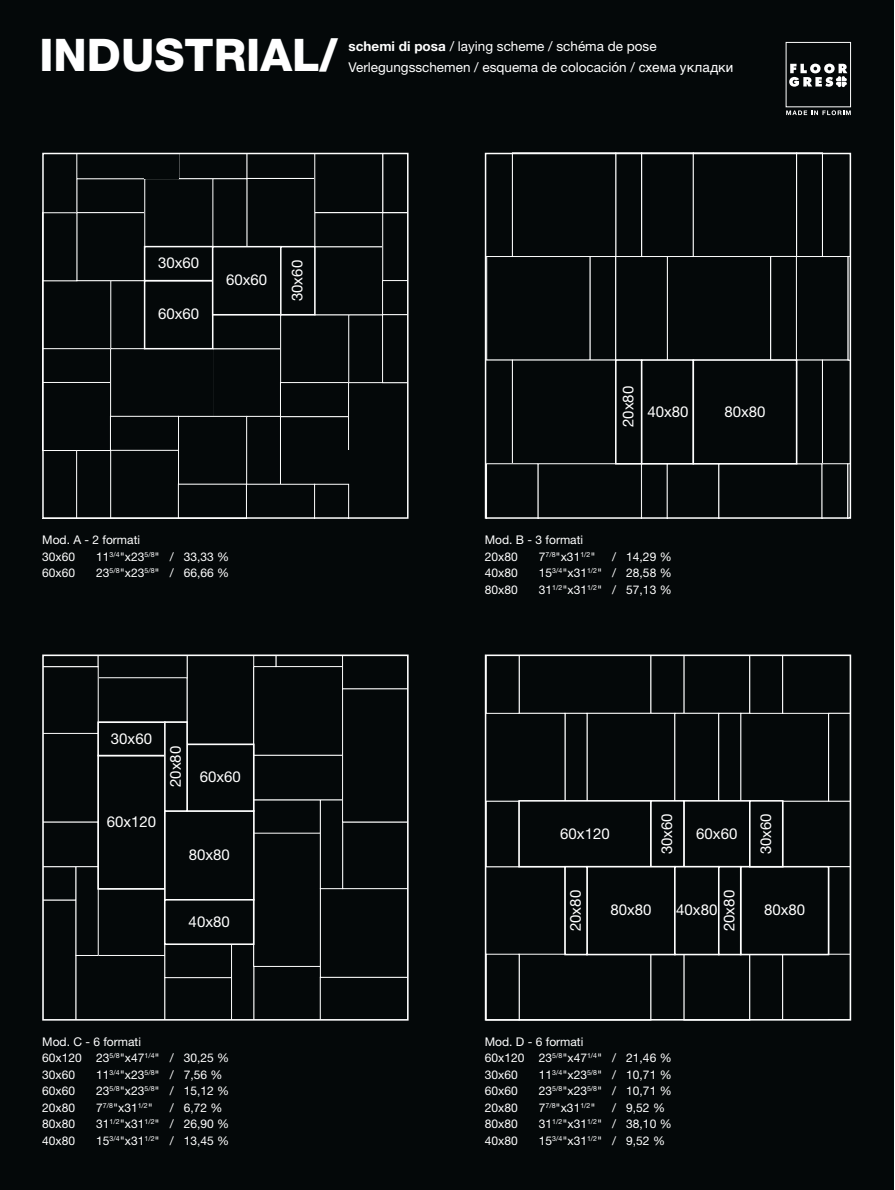
<style>
.page{position:relative;width:895px;height:1190px;background:#fff}
.page>*{position:absolute;margin:0;border:0;box-sizing:border-box;transform-origin:0 0}
.t1{font:800 45px "Helvetica Neue LT Std";color:#fff}
.t2{font:15px "Helvetica Neue LT Std";color:#fff}
.t3{font:13.5px/21.3px "Helvetica Neue LT Std";color:#fff}
.t4{font:12px/16.5px "Helvetica Neue LT Std";color:#fff}
.s1{font-weight:700}
.s2{font-family:"Helvetica PA"}
</style>
<div class="page">
<div style="left:0;top:0;width:893px;height:1190px;background:#040809"></div>
<svg style="left:786px;top:110px;width:64px;height:5px"></svg>
<svg style="left:789px;top:64px;width:58px;height:23px"></svg>
<div style="left:42px;top:348px;width:69px;height:35px;border:1px solid #fff"></div>
<div style="left:110px;top:348px;width:69px;height:69px;border:1px solid #fff"></div>
<div style="left:42px;top:280px;width:69px;height:69px;border:1px solid #fff"></div>
<div style="left:110px;top:450px;width:69px;height:68px;border:1px solid #fff"></div>
<div style="left:110px;top:416px;width:69px;height:34px;border:1px solid #fff"></div>
<div style="left:246px;top:416px;width:35px;height:69px;border:1px solid #fff"></div>
<div style="left:280px;top:416px;width:68px;height:69px;border:1px solid #fff"></div>
<div style="left:76px;top:212px;width:69px;height:69px;border:1px solid #fff"></div>
<svg style="left:178px;top:156px;width:227px;height:295px"></svg>
<svg style="left:45px;top:156px;width:100px;height:57px"></svg>
<div style="left:145px;top:153px;width:34px;height:26px;background:#040809"></div>
<svg style="left:45px;top:450px;width:31px;height:1px"></svg>
<div style="left:76px;top:450px;width:35px;height:68px;border:1px solid #fff"></div>
<div style="left:348px;top:450px;width:59px;height:34px;background:#040809"></div>
<svg style="left:246px;top:484px;width:104px;height:32px"></svg>
<div style="left:42px;top:153px;width:366px;height:366px;border:2px solid #fff"></div>
<div style="left:144px;top:281px;width:69px;height:68px;background:#040809"></div>
<div style="left:144px;top:280px;width:69px;height:69px;border:2px solid #fff"></div>
<div style="left:144px;top:247px;width:69px;height:34px;background:#040809"></div>
<div style="left:144px;top:246px;width:69px;height:35px;border:2px solid #fff"></div>
<div style="left:213px;top:247px;width:68px;height:68px;background:#040809"></div>
<div style="left:212px;top:246px;width:69px;height:69px;border:2px solid #fff"></div>
<div style="left:281px;top:247px;width:34px;height:68px;background:#040809"></div>
<div style="left:280px;top:246px;width:35px;height:69px;border:2px solid #fff"></div>
<svg style="left:487px;top:156px;width:360px;height:360px"></svg>
<div style="left:484px;top:153px;width:366px;height:366px;border:2px solid #fff"></div>
<svg style="left:45px;top:657px;width:360px;height:361px"></svg>
<div style="left:42px;top:654px;width:366px;height:367px;border:2px solid #fff"></div>
<div style="left:98px;top:755px;width:67px;height:134px;background:#040809"></div>
<div style="left:97px;top:755px;width:69px;height:135px;border:2px solid #fff"></div>
<div style="left:165px;top:811px;width:89px;height:89px;background:#040809"></div>
<div style="left:164px;top:810px;width:90px;height:91px;border:2px solid #fff"></div>
<div style="left:187px;top:744px;width:67px;height:67px;background:#040809"></div>
<div style="left:186px;top:744px;width:68px;height:68px;border:2px solid #fff"></div>
<div style="left:98px;top:722px;width:67px;height:34px;background:#040809"></div>
<div style="left:97px;top:721px;width:69px;height:35px;border:2px solid #fff"></div>
<div style="left:165px;top:900px;width:89px;height:44px;background:#040809"></div>
<div style="left:164px;top:899px;width:90px;height:46px;border:2px solid #fff"></div>
<div style="left:165px;top:722px;width:22px;height:89px;background:#040809"></div>
<div style="left:164px;top:721px;width:24px;height:91px;border:2px solid #fff"></div>
<svg style="left:487px;top:657px;width:360px;height:361px"></svg>
<div style="left:486px;top:954px;width:33px;height:66px;background:#040809"></div>
<div style="left:484px;top:654px;width:366px;height:367px;border:2px solid #fff"></div>
<div style="left:519px;top:801px;width:131px;height:66px;background:#040809"></div>
<div style="left:518px;top:800px;width:133px;height:67px;border:2px solid #fff"></div>
<div style="left:683px;top:801px;width:66px;height:66px;background:#040809"></div>
<div style="left:683px;top:800px;width:67px;height:67px;border:2px solid #fff"></div>
<div style="left:650px;top:801px;width:33px;height:66px;background:#040809"></div>
<div style="left:650px;top:800px;width:34px;height:67px;border:2px solid #fff"></div>
<div style="left:586px;top:867px;width:88px;height:87px;background:#040809"></div>
<div style="left:586px;top:866px;width:89px;height:89px;border:2px solid #fff"></div>
<div style="left:674px;top:867px;width:44px;height:87px;background:#040809"></div>
<div style="left:673px;top:866px;width:46px;height:89px;border:2px solid #fff"></div>
<div style="left:565px;top:867px;width:22px;height:87px;background:#040809"></div>
<div style="left:564px;top:866px;width:23px;height:89px;border:2px solid #fff"></div>
<div style="left:740px;top:867px;width:88px;height:87px;background:#040809"></div>
<div style="left:739px;top:866px;width:90px;height:89px;border:2px solid #fff"></div>
<div style="left:749px;top:801px;width:33px;height:66px;background:#040809"></div>
<div style="left:748px;top:800px;width:35px;height:67px;border:2px solid #fff"></div>
<div style="left:718px;top:867px;width:22px;height:87px;background:#040809"></div>
<div style="left:717px;top:866px;width:24px;height:89px;border:2px solid #fff"></div>
<h1 class="t1" style="left:39px;top:39px;width:300px">INDUSTRIAL/</h1>
<p class="t3" style="left:348px;top:37px;width:386px"><span class="s1">schemi di posa</span> / laying scheme / schéma de pose<br>Verlegungsschemen / esquema de colocación / <span class="s2">ÒıÂÏ‡ ÛÍÎ‡‰ÍË</span></p>
<p class="t2" style="left:158px;top:258px;width:43px">30x60</p>
<p class="t2" style="left:292px;top:301px;width:43px;rotate:-90deg">30x60</p>
<p class="t2" style="left:226px;top:275px;width:43px">60x60</p>
<p class="t2" style="left:158px;top:309px;width:43px">60x60</p>
<p class="t4" style="left:42px;top:533px;width:99px">Mod. A - 2 formati<br>30x60</p>
<p class="t4" style="left:96px;top:549px;width:134px">11<sup>3/4</sup>"x23<sup>5/8</sup>" / 33,33 %</p>
<p class="t4" style="left:42px;top:566px;width:34px">60x60</p>
<p class="t4" style="left:96px;top:566px;width:134px">23<sup>5/8</sup>"x23<sup>5/8</sup>" / 66,66 %</p>
<p class="t2" style="left:111px;top:733px;width:43px">30x60</p>
<p class="t2" style="left:107px;top:816px;width:51px">60x120</p>
<p class="t2" style="left:170px;top:787px;width:43px;rotate:-90deg">20x80</p>
<p class="t2" style="left:200px;top:772px;width:43px">60x60</p>
<p class="t2" style="left:189px;top:849px;width:43px">80x80</p>
<p class="t2" style="left:188px;top:916px;width:43px">40x80</p>
<p class="t4" style="left:42px;top:1035px;width:188px">Mod. C - 6 formati<br>60x120 23<sup>5/8</sup>"x47<sup>1/4</sup>" / 30,25 %<br>30x60</p>
<p class="t4" style="left:96px;top:1068px;width:128px">11<sup>3/4</sup>"x23<sup>5/8</sup>" / 7,56 %</p>
<p class="t4" style="left:42px;top:1084px;width:34px">60x60</p>
<p class="t4" style="left:96px;top:1084px;width:134px">23<sup>5/8</sup>"x23<sup>5/8</sup>" / 15,12 %</p>
<p class="t4" style="left:42px;top:1101px;width:34px">20x80</p>
<p class="t4" style="left:96px;top:1101px;width:58px">7<sup>7/8</sup>"x31<sup>1/2</sup>"</p>
<p class="t4" style="left:170px;top:1101px;width:54px">/ 6,72 %</p>
<p class="t4" style="left:42px;top:1117px;width:34px">80x80</p>
<p class="t4" style="left:96px;top:1117px;width:134px">31<sup>1/2</sup>"x31<sup>1/2</sup>" / 26,90 %</p>
<p class="t4" style="left:42px;top:1134px;width:34px">40x80</p>
<p class="t4" style="left:96px;top:1134px;width:134px">15<sup>3/4</sup>"x31<sup>1/2</sup>" / 13,45 %</p>
<p class="t2" style="left:622px;top:427px;width:43px;rotate:-90deg">20x80</p>
<p class="t2" style="left:647px;top:406px;width:43px">40x80</p>
<p class="t2" style="left:724px;top:406px;width:43px">80x80</p>
<p class="t4" style="left:484px;top:533px;width:100px">Mod. B - 3 formati<br>20x80</p>
<p class="t4" style="left:538px;top:549px;width:58px">7<sup>7/8</sup>"x31<sup>1/2</sup>"</p>
<p class="t4" style="left:612px;top:549px;width:61px">/ 14,29 %</p>
<p class="t4" style="left:484px;top:566px;width:34px">40x80</p>
<p class="t4" style="left:538px;top:566px;width:134px">15<sup>3/4</sup>"x31<sup>1/2</sup>" / 28,58 %</p>
<p class="t4" style="left:484px;top:582px;width:34px">80x80</p>
<p class="t4" style="left:538px;top:582px;width:134px">31<sup>1/2</sup>"x31<sup>1/2</sup>" / 57,13 %</p>
<p class="t2" style="left:560px;top:828px;width:51px">60x120</p>
<p class="t2" style="left:661px;top:854px;width:43px;rotate:-90deg">30x60</p>
<p class="t2" style="left:760px;top:854px;width:43px;rotate:-90deg">30x60</p>
<p class="t2" style="left:696px;top:828px;width:43px">60x60</p>
<p class="t2" style="left:570px;top:931px;width:43px;rotate:-90deg">20x80</p>
<p class="t2" style="left:723px;top:931px;width:43px;rotate:-90deg">20x80</p>
<p class="t2" style="left:610px;top:905px;width:43px">80x80</p>
<p class="t2" style="left:763px;top:905px;width:43px">80x80</p>
<p class="t2" style="left:676px;top:905px;width:43px">40x80</p>
<p class="t4" style="left:484px;top:1035px;width:188px">Mod. D - 6 formati<br>60x120 23<sup>5/8</sup>"x47<sup>1/4</sup>" / 21,46 %<br>30x60</p>
<p class="t4" style="left:538px;top:1068px;width:134px">11<sup>3/4</sup>"x23<sup>5/8</sup>" / 10,71 %</p>
<p class="t4" style="left:484px;top:1084px;width:34px">60x60</p>
<p class="t4" style="left:538px;top:1084px;width:134px">23<sup>5/8</sup>"x23<sup>5/8</sup>" / 10,71 %</p>
<p class="t4" style="left:484px;top:1101px;width:34px">20x80</p>
<p class="t4" style="left:538px;top:1101px;width:58px">7<sup>7/8</sup>"x31<sup>1/2</sup>"</p>
<p class="t4" style="left:612px;top:1101px;width:54px">/ 9,52 %</p>
<p class="t4" style="left:484px;top:1117px;width:34px">80x80</p>
<p class="t4" style="left:538px;top:1117px;width:134px">31<sup>1/2</sup>"x31<sup>1/2</sup>" / 38,10 %</p>
<p class="t4" style="left:484px;top:1134px;width:34px">40x80</p>
<p class="t4" style="left:538px;top:1134px;width:128px">15<sup>3/4</sup>"x31<sup>1/2</sup>" / 9,52 %</p>
</div>
